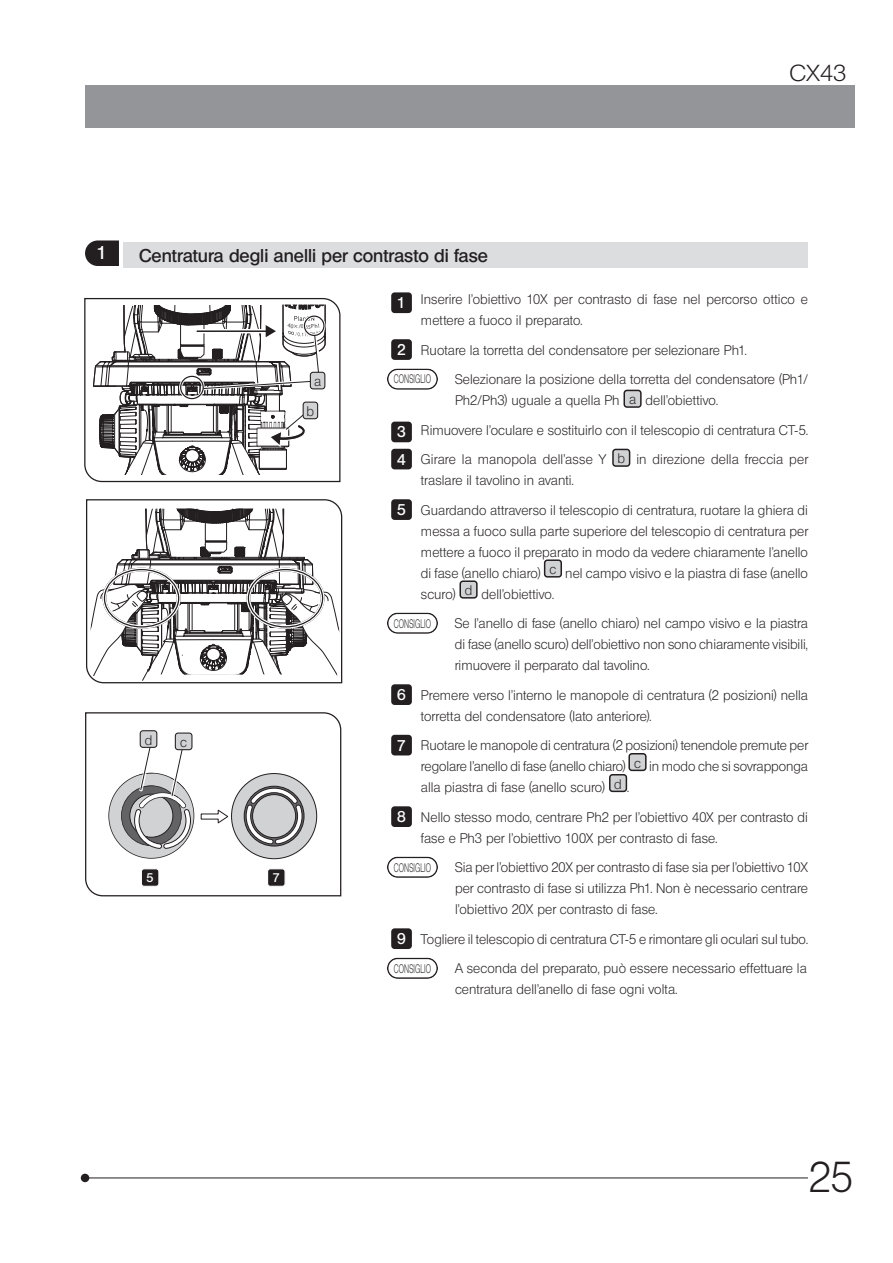
<style>
.page{position:relative;width:893px;height:1263px;background:#fff}
.page>*{position:absolute;margin:0;border:0;box-sizing:border-box;transform-origin:0 0}
.t1{font:42px "Olympus Leicht Normal";color:#231f20}
.t2{font:22.5px "Olympus Leicht Normal";color:#231f20;scale:1.1 1}
.t3{font:18px "Olympus Leicht Halbfett";color:#231f20}
.t4{font:18px "Olympus Leicht Halbfett";color:#fff}
.t5{font:15.15px/27.2px "Olympus Leicht Halbfett";color:#fff}
.t6{font:13.5px/21px "Olympus Leicht Normal";letter-spacing:.005em;color:#231f20}
.t7{font:12.15px "Olympus Leicht Halbfett";color:#fff}
.t8{font:12px "Olympus Leicht Normal";letter-spacing:.015em;color:#231f20;scale:.6 1}
</style>
<div class="page">
<div style="left:81px;top:1174px;width:8px;height:8px;background:#231f20;border-radius:50%"></div>
<hr style="left:85px;top:1177px;width:723px;height:1px;background:#231f20">
<div style="left:85px;top:85px;width:770px;height:43px;background:#939598"></div>
<svg style="left:85px;top:712px;width:257px;height:185px"></svg>
<svg style="left:232px;top:773px;width:85px;height:86px"></svg>
<svg style="left:239px;top:781px;width:70px;height:71px;background:#b6b6b8"></svg>
<div style="left:123px;top:242px;width:685px;height:25px;background:#dcdddf"></div>
<svg style="left:85px;top:240px;width:34px;height:26px"></svg>
<div style="left:624px;top:390px;width:17px;height:17px;background:#d1d2d4;border-radius:3px"></div>
<div style="left:623px;top:390px;width:19px;height:18px;border:2px solid #231f20;border-radius:3px"></div>
<div style="left:613px;top:449px;width:17px;height:17px;background:#d1d2d4;border-radius:3px"></div>
<div style="left:612px;top:449px;width:18px;height:18px;border:2px solid #231f20;border-radius:3px"></div>
<div style="left:545px;top:560px;width:16px;height:17px;background:#d1d2d4;border-radius:3px"></div>
<div style="left:544px;top:559px;width:18px;height:19px;border:2px solid #231f20;border-radius:3px"></div>
<div style="left:460px;top:581px;width:17px;height:17px;background:#d1d2d4;border-radius:3px"></div>
<div style="left:459px;top:580px;width:19px;height:19px;border:2px solid #231f20;border-radius:3px"></div>
<div style="left:629px;top:754px;width:17px;height:16px;background:#d1d2d4;border-radius:3px"></div>
<div style="left:628px;top:753px;width:19px;height:18px;border:2px solid #231f20;border-radius:3px"></div>
<div style="left:610px;top:775px;width:16px;height:16px;background:#d1d2d4;border-radius:3px"></div>
<div style="left:609px;top:774px;width:18px;height:18px;border:2px solid #231f20;border-radius:3px"></div>
<div style="left:391px;top:292px;width:21px;height:21px;background:#231f20;border-radius:3px"></div>
<div style="left:391px;top:339px;width:21px;height:21px;background:#231f20;border-radius:3px"></div>
<div style="left:387px;top:368px;width:51px;height:22px;border:2px solid #231f20;border-radius:10px"></div>
<div style="left:391px;top:422px;width:21px;height:20px;background:#231f20;border-radius:3px"></div>
<div style="left:391px;top:449px;width:21px;height:20px;background:#231f20;border-radius:3px"></div>
<div style="left:391px;top:499px;width:21px;height:21px;background:#231f20;border-radius:3px"></div>
<div style="left:387px;top:612px;width:51px;height:22px;border:2px solid #231f20;border-radius:10px"></div>
<div style="left:391px;top:684px;width:21px;height:21px;background:#231f20;border-radius:3px"></div>
<div style="left:391px;top:735px;width:21px;height:20px;background:#231f20;border-radius:3px"></div>
<div style="left:391px;top:806px;width:21px;height:21px;background:#231f20;border-radius:3px"></div>
<div style="left:387px;top:856px;width:51px;height:22px;border:2px solid #231f20;border-radius:10px"></div>
<div style="left:391px;top:928px;width:21px;height:21px;background:#231f20;border-radius:3px"></div>
<div style="left:387px;top:958px;width:51px;height:21px;border:2px solid #231f20;border-radius:10px"></div>
<svg style="left:108px;top:740px;width:86px;height:119px"></svg>
<div style="left:140px;top:731px;width:17px;height:16px;background:#d1d2d4;border-radius:3px"></div>
<div style="left:140px;top:730px;width:17px;height:18px;border:1px solid #231f20;border-radius:3px"></div>
<div style="left:175px;top:733px;width:17px;height:17px;background:#d1d2d4;border-radius:3px"></div>
<div style="left:175px;top:732px;width:17px;height:18px;border:1px solid #231f20;border-radius:3px"></div>
<svg style="left:84px;top:298px;width:257px;height:185px"></svg>
<svg style="left:143px;top:870px;width:14px;height:15px"></svg>
<div style="left:141px;top:868px;width:18px;height:19px;border:1px solid #fff;border-radius:3px"></div>
<svg style="left:269px;top:870px;width:15px;height:15px"></svg>
<div style="left:267px;top:868px;width:19px;height:19px;border:1px solid #fff;border-radius:3px"></div>
<svg style="left:86px;top:499px;width:257px;height:185px"></svg>
<svg style="left:91px;top:509px;width:252px;height:172px"></svg>
<div style="left:103px;top:568px;width:78px;height:61px;border:4px solid #231f20;border-radius:50%"></div>
<div style="left:103px;top:568px;width:78px;height:61px;border:1px solid #fff;border-radius:50%"></div>
<div style="left:105px;top:570px;width:73px;height:56px;border:1px solid #fff;border-radius:50%"></div>
<div style="left:247px;top:568px;width:77px;height:61px;border:4px solid #231f20;border-radius:50%"></div>
<div style="left:247px;top:568px;width:77px;height:61px;border:1px solid #fff;border-radius:50%"></div>
<div style="left:249px;top:570px;width:73px;height:56px;border:1px solid #fff;border-radius:50%"></div>
<svg style="left:93px;top:305px;width:233px;height:170px"></svg>
<h2 class="t2" style="left:790px;top:59px;width:53px">CX43</h2>
<h3 class="t4" style="left:97px;top:242px;width:12px">1</h3>
<h3 class="t3" style="left:139px;top:245px;width:350px">Centratura degli anelli per contrasto di fase</h3>
<p class="t6" style="left:421px;top:289px;width:388px">Inserire l’obiettivo 10X per contrasto di fase nel percorso ottico e mettere a fuoco il preparato.</p>
<p class="t6" style="left:455px;top:335px;width:354px;line-height:29.5px;text-indent:-34px">Ruotare la torretta del condensatore per selezionare Ph1.<br>Selezionare la posizione della torretta del condensatore (Ph1/</p>
<p class="t6" style="left:421px;top:385px;width:388px;line-height:29.5px;text-indent:34px">Ph2/Ph3) uguale a quella Ph a dell'obiettivo.<br>Rimuovere l'oculare e sostituirlo con il telescopio di centratura CT-5.<br>Girare la manopola dell’asse Y b in direzione della freccia per</p>
<p class="t6" style="left:421px;top:465px;width:388px;line-height:29.5px">traslare il tavolino in avanti.<br>Guardando attraverso il telescopio di centratura, ruotare la ghiera di</p>
<p class="t6" style="left:421px;top:520px;width:388px;text-align:justify">messa a fuoco sulla parte superiore del telescopio di centratura per mettere a fuoco il preparato in modo da vedere chiaramente l’anello di fase (anello chiaro) c nel campo visivo e la piastra di fase (anello scuro) d dell’obiettivo.</p>
<p class="t6" style="left:455px;top:613px;width:354px;text-align:justify">Se l’anello di fase (anello chiaro) nel campo visivo e la piastra di fase (anello scuro) dell’obiettivo non sono chiaramente visibili, rimuovere il perparato dal tavolino.</p>
<p class="t6" style="left:421px;top:684px;width:388px">Premere verso l'interno le manopole di centratura (2 posizioni) nella torretta del condensatore (lato anteriore).</p>
<p class="t6" style="left:421px;top:735px;width:388px;text-align:justify">Ruotare le manopole di centratura (2 posizioni) tenendole premute per regolare l’anello di fase (anello chiaro) c in modo che si sovrapponga alla piastra di fase (anello scuro) d .</p>
<p class="t6" style="left:421px;top:806px;width:388px">Nello stesso modo, centrare Ph2 per l'obiettivo 40X per contrasto di fase e Ph3 per l'obiettivo 100X per contrasto di fase.</p>
<p class="t6" style="left:455px;top:857px;width:354px;text-align:justify">Sia per l'obiettivo 20X per contrasto di fase sia per l'obiettivo 10X per contrasto di fase si utilizza Ph1. Non è necessario centrare l'obiettivo 20X per contrasto di fase.</p>
<p class="t6" style="left:421px;top:924px;width:388px;line-height:29.5px;text-align:right">Togliere il telescopio di centratura CT-5 e rimontare gli oculari sul tubo.<br>A seconda del preparato, può essere necessario effettuare la</p>
<p class="t6" style="left:455px;top:979px;width:224px">centratura dell'anello di fase ogni volta.</p>
<p class="t5" style="left:397px;top:289px;width:10px">1</p>
<p class="t5" style="left:397px;top:336px;width:10px">2</p>
<p class="t8" style="left:394px;top:372px;width:63px">CONSIGLIO</p>
<p class="t6" style="left:314px;top:371px;width:9px">a</p>
<p class="t6" style="left:307px;top:401px;width:9px">b</p>
<p class="t5" style="left:397px;top:418px;width:10px">3<br>4</p>
<p class="t5" style="left:397px;top:496px;width:10px">5</p>
<p class="t8" style="left:394px;top:616px;width:63px">CONSIGLIO</p>
<p class="t5" style="left:397px;top:681px;width:10px">6</p>
<p class="t5" style="left:397px;top:732px;width:10px">7</p>
<p class="t6" style="left:145px;top:729px;width:9px">d</p>
<p class="t6" style="left:180px;top:732px;width:8px">c</p>
<p class="t5" style="left:397px;top:803px;width:10px">8</p>
<p class="t8" style="left:394px;top:860px;width:63px">CONSIGLIO</p>
<p class="t7" style="left:147px;top:870px;width:8px">5</p>
<p class="t7" style="left:273px;top:870px;width:8px">7</p>
<p class="t5" style="left:397px;top:925px;width:10px">9</p>
<p class="t8" style="left:394px;top:961px;width:63px">CONSIGLIO</p>
<h1 class="t1" style="left:809px;top:1153px;width:46px">25</h1>
</div>
